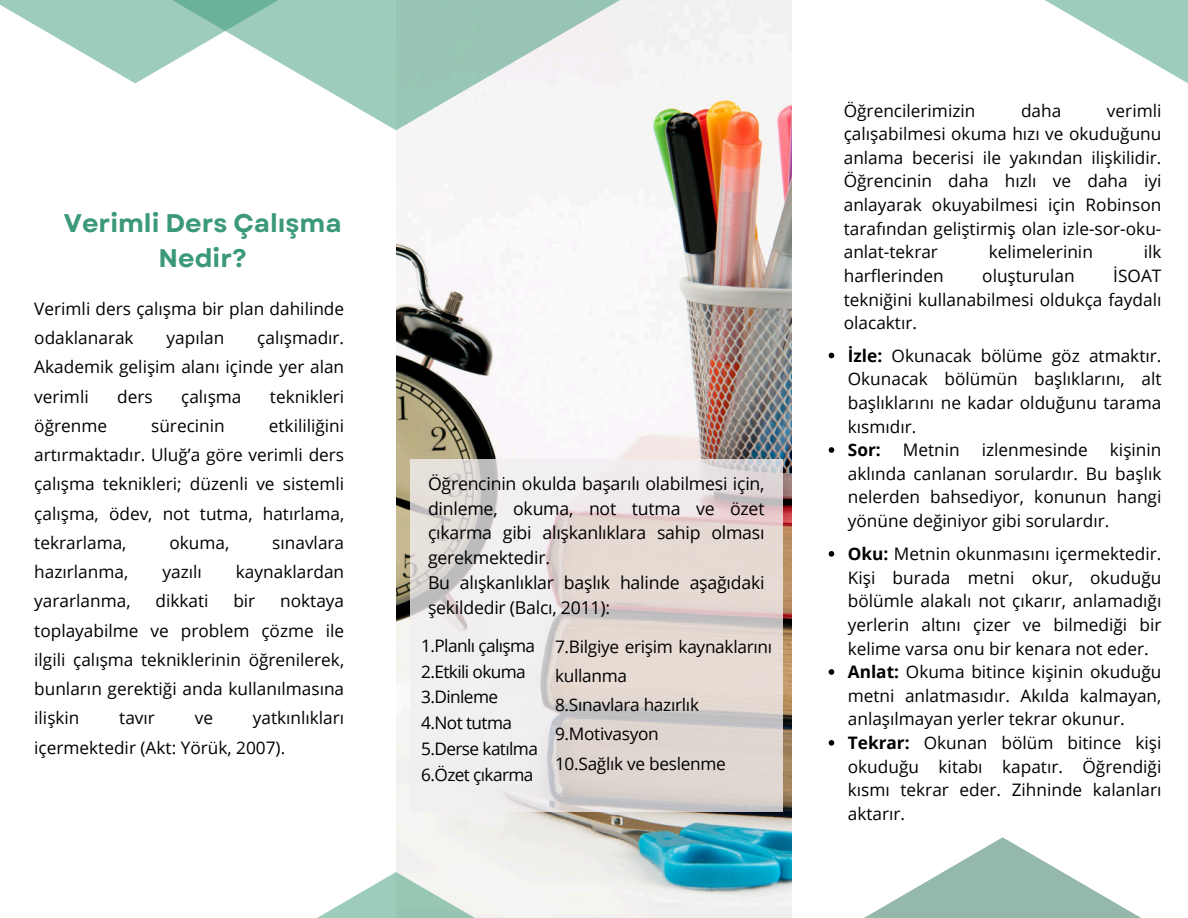
<style>
.page{position:relative;width:1188px;height:918px;background:#fff}
.page>*{position:absolute;margin:0;border:0;box-sizing:border-box;transform-origin:0 0}
.t1{font:700 25.5px/34.8px "Garet";color:#3c9977;text-align:center}
.t2{font:17.7px/24.8px "Open Sans";letter-spacing:-.015em;color:#000}
.t3{font:17.25px/23.7px "Open Sans";color:#000;text-align:justify}
.t4{font:17.25px/25.8px "Open Sans";letter-spacing:-.035em;color:#000}
.t5{font:700 17.25px "Open Sans";color:#000}
.s1{font-weight:700}
</style>
<div class="page">
<img style="left:396px;top:0;width:396px;height:918px">
<svg style="left:864px;top:837px;width:277px;height:81px"></svg>
<svg style="left:135px;top:0;width:612px;height:130px;fill:#f5f5f5"></svg>
<svg style="left:1045px;top:0;width:143px;height:83px"></svg>
<svg style="left:0;top:0;width:486px;height:83px;fill:#9dccbb"></svg>
<svg style="left:317px;top:872px;width:430px;height:46px;fill:#f0f0f0"></svg>
<svg style="left:411px;top:459px;width:372px;height:353px"></svg>
<svg style="left:829px;top:353px;width:5px;height:5px"></svg>
<svg style="left:829px;top:447px;width:5px;height:6px"></svg>
<svg style="left:829px;top:551px;width:5px;height:6px"></svg>
<svg style="left:829px;top:669px;width:5px;height:6px"></svg>
<svg style="left:829px;top:740px;width:5px;height:6px"></svg>
<h1 class="t1" style="left:64px;top:207px;width:279px">Verimli Ders Çalışma<br>Nedir?</h1>
<p class="t3" style="left:34px;top:294px;width:311px;line-height:29.2px">Verimli ders çalışma bir plan dahilinde odaklanarak</p>
<p class="t3" style="left:34px;top:323px;width:311px;line-height:29.2px;text-indent:223px">çalışmadır.<br>Akademik gelişim alanı içinde yer alan verimli</p>
<p class="t3" style="left:167px;top:326px;width:59px">yapılan</p>
<p class="t3" style="left:117px;top:384px;width:37px">ders</p>
<p class="t3" style="left:181px;top:384px;width:62px">çalışma</p>
<p class="t3" style="left:270px;top:384px;width:76px">teknikleri</p>
<p class="t3" style="left:34px;top:411px;width:311px;line-height:29.2px;text-indent:235px">etkililiğini artırmaktadır. Uluğ’a göre verimli ders çalışma teknikleri; düzenli ve sistemli çalışma, ödev, not tutma, hatırlama, tekrarlama,</p>
<p class="t3" style="left:34px;top:413px;width:74px">öğrenme</p>
<p class="t3" style="left:151px;top:413px;width:75px">sürecinin</p>
<p class="t3" style="left:169px;top:530px;width:61px">okuma,</p>
<p class="t3" style="left:272px;top:530px;width:73px">sınavlara</p>
<p class="t3" style="left:34px;top:560px;width:96px">hazırlanma,</p>
<p class="t3" style="left:162px;top:560px;width:41px">yazılı</p>
<p class="t3" style="left:236px;top:560px;width:110px">kaynaklardan</p>
<p class="t3" style="left:34px;top:589px;width:98px">yararlanma,</p>
<p class="t3" style="left:155px;top:589px;width:55px">dikkati</p>
<p class="t3" style="left:233px;top:589px;width:23px">bir</p>
<p class="t3" style="left:34px;top:586px;width:311px;line-height:29.2px;text-indent:246px">noktaya toplayabilme ve problem çözme ile ilgili çalışma tekniklerinin öğrenilerek, bunların gerektiği anda kullanılmasına ilişkin</p>
<p class="t3" style="left:34px;top:703px;width:311px;line-height:29.2px;text-indent:218px">yatkınlıkları içermektedir (Akt: Yörük, 2007).</p>
<p class="t3" style="left:119px;top:706px;width:37px">tavır</p>
<p class="t3" style="left:195px;top:706px;width:20px">ve</p>
<p class="t2" style="left:428px;top:471px;width:338px">Öğrencinin okulda başarılı olabilmesi için, dinleme, okuma, not tutma ve özet çıkarma gibi alışkanlıklara sahip olması gerekmektedir.<br>Bu alışkanlıklar başlık halinde aşağıdaki şekildedir (Balcı, 2011):</p>
<p class="t3" style="left:555px;top:631px;width:219px;line-height:29.2px;text-align:left">7.Bilgiye erişim kaynaklarını kullanma<br>8.Sınavlara hazırlık<br>9.Motivasyon<br>10.Sağlık ve beslenme</p>
<p class="t4" style="left:421px;top:632px;width:118px">1.Planlı çalışma<br>2.Etkili okuma<br>3.Dinleme<br>4.Not tutma<br>5.Derse katılma<br>6.Özet çıkarma</p>
<p class="t3" style="left:844px;top:98px;width:133px">Öğrencilerimizin</p>
<p class="t3" style="left:1021px;top:98px;width:42px">daha</p>
<p class="t3" style="left:844px;top:98px;width:319px;text-indent:263px">verimli çalışabilmesi okuma hızı ve okuduğunu anlama becerisi ile yakından ilişkilidir.<br>Öğrencinin daha hızlı ve daha iyi anlayarak okuyabilmesi için Robinson tarafından geliştirmiş olan izle-sor-oku&shy;anlat-tekrar</p>
<p class="t3" style="left:989px;top:240px;width:106px">kelimelerinin</p>
<p class="t3" style="left:1144px;top:240px;width:19px">ilk</p>
<p class="t3" style="left:844px;top:263px;width:319px;text-indent:270px">İSOAT tekniğini kullanabilmesi oldukça faydalı olacaktır.</p>
<p class="t3" style="left:844px;top:263px;width:101px">harflerinden</p>
<p class="t3" style="left:982px;top:263px;width:94px">oluşturulan</p>
<p class="t3" style="left:848px;top:343px;width:315px"><span class="s1">İzle:</span> Okunacak bölüme göz atmaktır.<br>Okunacak bölümün başlıklarını, alt başlıklarını ne kadar olduğunu tarama kısmıdır.</p>
<p class="t5" style="left:848px;top:438px;width:34px">Sor:</p>
<p class="t3" style="left:903px;top:438px;width:58px">Metnin</p>
<p class="t3" style="left:982px;top:438px;width:108px">izlenmesinde</p>
<p class="t3" style="left:848px;top:438px;width:315px;text-indent:262px">kişinin aklında canlanan sorulardır. Bu başlık nelerden bahsediyor, konunun hangi yönüne değiniyor gibi sorulardır.</p>
<p class="t3" style="left:848px;top:541px;width:315px;text-align:left"><span class="s1">Oku:</span> Metnin okunmasını içermektedir.<br>Kişi burada metni okur, okuduğu bölümle alakalı not çıkarır, anlamadığı yerlerin altını çizer ve bilmediği bir kelime varsa onu bir kenara not eder.<br><span class="s1">Anlat:</span> Okuma bitince kişinin okuduğu metni anlatmasıdır. Akılda kalmayan, anlaşılmayan yerler tekrar okunur.<br><span class="s1">Tekrar:</span> Okunan bölüm bitince kişi okuduğu kitabı kapatır. Öğrendiği kısmı tekrar eder. Zihninde kalanları aktarır.</p>
</div>
